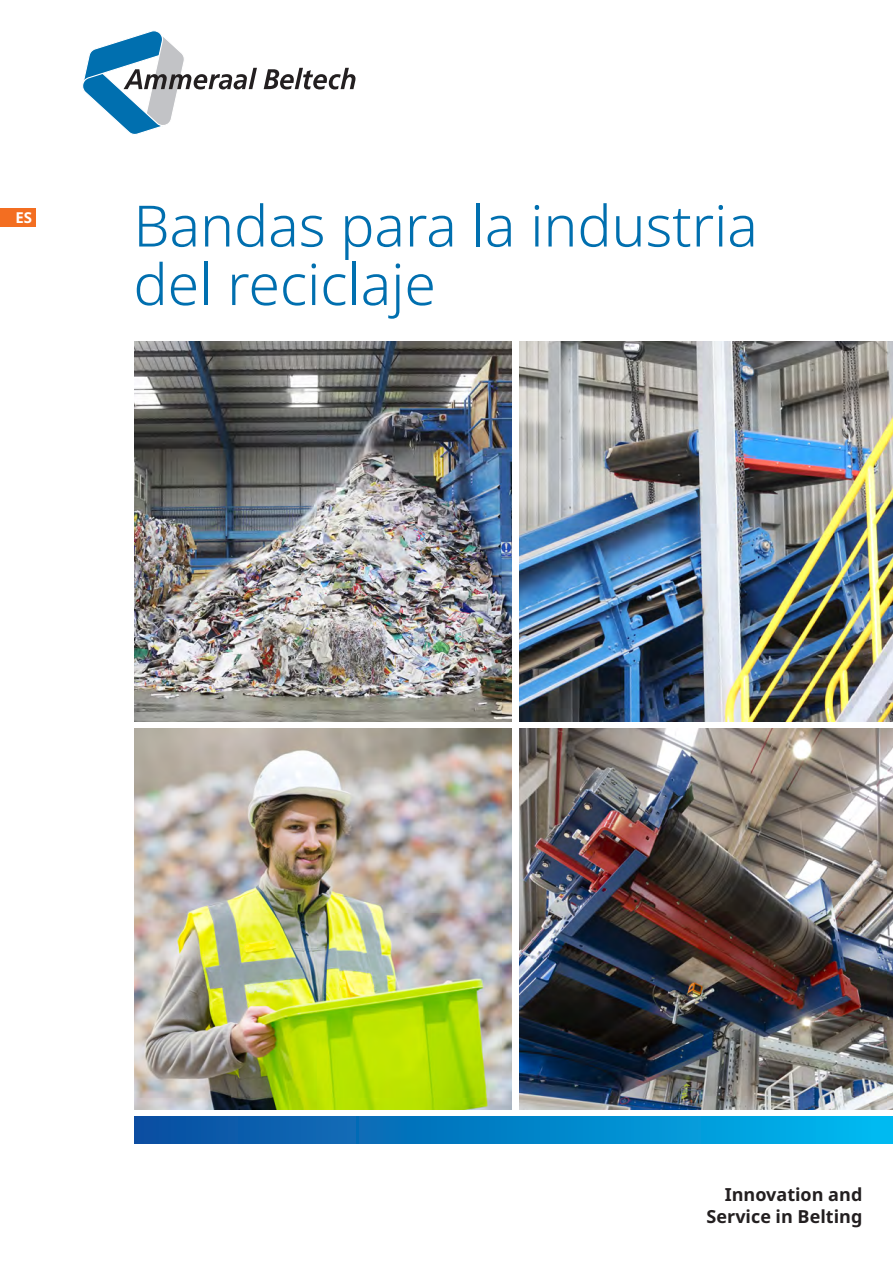
<style>
.page{position:relative;width:893px;height:1263px;background:#fff}
.page>*{position:absolute;margin:0;border:0;box-sizing:border-box;transform-origin:0 0}
.t1{font:300 57px/58.5px "Noto Sans";color:#006faf}
.t2{font:700 18px "Noto Sans";color:#231f20}
.t3{font:700 15px "Noto Sans";color:#fff}
</style>
<div class="page">
<img style="left:520px;top:341px;width:373px;height:381px">
<img style="left:520px;top:729px;width:373px;height:380px">
<div style="left:134px;top:1116px;width:759px;height:27px;background:linear-gradient(to right,#0c4c9f,#00b9f1)"></div>
<img style="left:134px;top:341px;width:378px;height:381px">
<img style="left:134px;top:729px;width:378px;height:380px">
<div style="left:0;top:208px;width:35px;height:18px;background:#f36e21"></div>
<svg style="left:82px;top:30px;width:175px;height:105px"></svg>
<svg style="left:264px;top:68px;width:91px;height:21px"></svg>
<p class="t3" style="left:15px;top:207px;width:18px">ES</p>
<p class="t1" style="left:134px;top:198px;width:626px">Bandas para la industria del reciclaje</p>
<p class="t2" style="left:725px;top:1182px;width:139px">Innovation and</p>
<p class="t2" style="left:707px;top:1203px;width:157px">Service in Belting</p>
</div>
